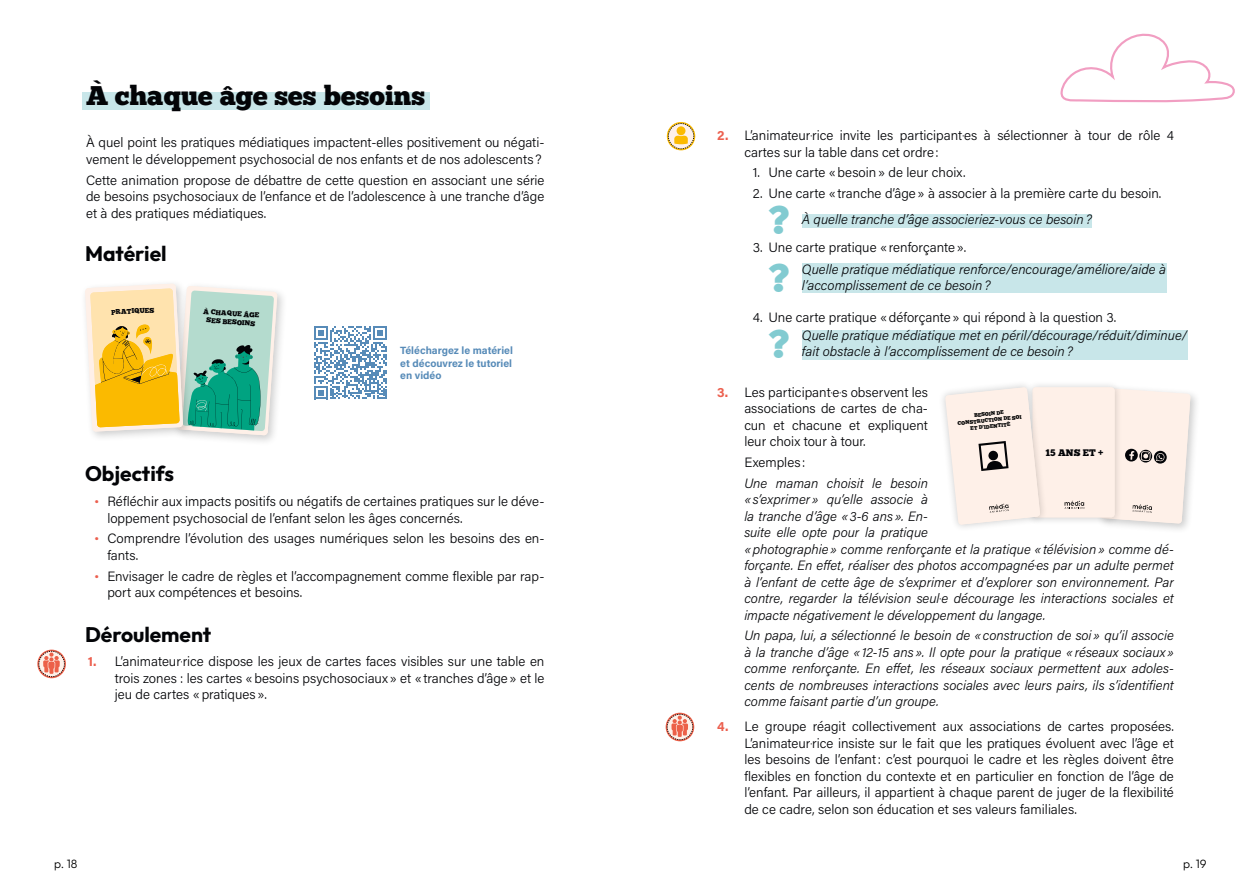
<style>
.page{position:relative;width:1259px;height:893px;background:#fff}
.page>*{position:absolute;margin:0;border:0;box-sizing:border-box;transform-origin:0 0}
.Text{font:39.9px "Chunk Five";color:#82cbd1}
.Titre_1{font:27px "Chunk Five";color:#030407}
.Sous-titre_1{font:700 21px "Outfit";color:#030407}
.Text-2{font:300 13.5px/16.5px "Acumin Pro";color:#030407}
.Number{font:italic 300 13.5px/16.5px "Acumin Pro";color:#030407}
.Questions_surlignage_1{font:italic 300 13.5px "Acumin Pro";color:#030407}
.Number-2{font:300 13.5px "Acumin Pro";color:#030407}
.t1{font:300 12px "Outfit";color:#000}
.TDM1{font:700 10.5px/12.6px "Acumin Pro";color:#578bb8;text-align:justify}
.t2{font:9.45px "Chunk Five";color:#030407}
.t3{font:7.05px/8.4px "Chunk Five";color:#030407;text-align:center}
.t4{font:5.25px/6.3px "Chunk Five";color:#000;text-align:center}
.s1{font-family:"Chunk Five";font-weight:400;color:#ec604f}
.s2{font-weight:700;color:#ec604f}
.s3{font-style:normal}
</style>
<div class="page">
<div style="left:82px;top:93px;width:347px;height:17px;background:#c8e6e9"></div>
<div style="left:172px;top:281px;width:116px;height:165px;background:#000;opacity:.2"></div>
<div style="left:80px;top:279px;width:114px;height:164px;background:#fff"></div>
<svg style="left:85px;top:284px;width:192px;height:151px;background:#c2cd95"></svg>
<svg style="left:314px;top:326px;width:73px;height:73px"></svg>
<svg style="left:37px;top:650px;width:29px;height:28px"></svg>
<svg style="left:39px;top:651px;width:26px;height:26px"></svg>
<svg style="left:667px;top:122px;width:28px;height:28px"></svg>
<svg style="left:668px;top:123px;width:26px;height:26px"></svg>
<svg style="left:665px;top:713px;width:29px;height:28px"></svg>
<svg style="left:667px;top:714px;width:26px;height:26px"></svg>
<svg style="left:1060px;top:33px;width:175px;height:70px"></svg>
<div style="left:802px;top:330px;width:385px;height:30px;background:#c8e6e9"></div>
<div style="left:802px;top:264px;width:364px;height:29px;background:#c8e6e9"></div>
<div style="left:802px;top:214px;width:289px;height:14px;background:#c8e6e9"></div>
<div style="left:1095px;top:384px;width:105px;height:149px;background:#000;opacity:.2"></div>
<div style="left:1025px;top:380px;width:97px;height:145px;background:#000;opacity:.2"></div>
<div style="left:938px;top:380px;width:109px;height:152px;background:#fff"></div>
<svg style="left:945px;top:387px;width:245px;height:138px;background:#f6e9e2"></svg>
<p class="Titre_1" style="left:86px;top:79px;width:340px">À chaque âge ses besoins</p>
<p class="Text-2" style="left:86px;top:134px;width:460px">À quel point les pratiques médiatiques impactent-elles positivement ou négati&shy;vement le développement psychosocial de nos enfants et de nos adolescents ?</p>
<p class="Text-2" style="left:86px;top:171px;width:460px;text-align:justify">Cette animation propose de débattre de cette question en associant une série de besoins psychosociaux de l’enfance et de l’adolescence à une tranche d’âge et à des pratiques médiatiques.</p>
<p class="Sous-titre_1" style="left:85px;top:239px;width:83px">Matériel</p>
<p class="t3" style="left:111px;top:308px;width:44px;rotate:-3deg">PRATIQUES</p>
<p class="t3" style="left:204px;top:307px;width:57px;rotate:4deg">À CHAQUE ÂGE<br>SES BESOINS</p>
<p class="Sous-titre_1" style="left:85px;top:459px;width:91px">Objectifs</p>
<p class="TDM1" style="left:400px;top:344px;width:114px">Téléchargez le matériel et découvrez le tutoriel en vidéo</p>
<p class="Text-2" style="left:107px;top:493px;width:438px;text-indent:-13px"><span class="s1">•</span> Réfléchir aux impacts positifs ou négatifs de certaines pratiques sur le déve&shy;loppement psychosocial de l’enfant selon les âges concernés.</p>
<p class="Text-2" style="left:107px;top:530px;width:438px;text-indent:-13px"><span class="s1">•</span> Comprendre l’évolution des usages numériques selon les besoins des en&shy;fants.</p>
<p class="Text-2" style="left:107px;top:567px;width:438px;text-indent:-13px"><span class="s1">•</span> Envisager le cadre de règles et l’accompagnement comme flexible par rap&shy;port aux compétences et besoins.</p>
<p class="Sous-titre_1" style="left:85px;top:621px;width:128px">Déroulement</p>
<p class="Text-2" style="left:115px;top:653px;width:431px;text-align:justify;text-indent:-27px"><span class="s2">1.</span> L’animateur.rice dispose les jeux de cartes faces visibles sur une table en trois zones : les cartes «besoins psychosociaux» et «tranches d’âge» et le jeu de cartes «pratiques».</p>
<p class="Text-2" style="left:744px;top:126px;width:431px;text-indent:-27px"><span class="s2">2.</span> L’animateur.rice invite les participant.es à sélectionner à tour de rôle 4 cartes sur la table dans cet ordre:</p>
<p class="Text-2" style="left:753px;top:164px;width:214px">1. Une carte «besoin» de leur choix.</p>
<p class="Text-2" style="left:753px;top:185px;width:410px">2. Une carte «tranche d’âge» à associer à la première carte du besoin.</p>
<p class="Text" style="left:769px;top:195px;width:22px">?</p>
<p class="Questions_surlignage_1" style="left:802px;top:210px;width:291px">À quelle tranche d’âge associeriez-vous ce besoin?</p>
<p class="Text-2" style="left:753px;top:238px;width:215px">3. Une carte pratique «renforçante».</p>
<p class="Text" style="left:769px;top:253px;width:22px">?</p>
<p class="Questions_surlignage_1" style="left:802px;top:259px;width:366px">Quelle pratique médiatique renforce/encourage/améliore/aide à</p>
<p class="Questions_surlignage_1" style="left:802px;top:276px;width:190px">l’accomplissement de ce besoin?</p>
<p class="Text-2" style="left:753px;top:309px;width:365px">4. Une carte pratique «déforçante» qui répond à la question 3.</p>
<p class="Text" style="left:769px;top:319px;width:22px">?</p>
<p class="Questions_surlignage_1" style="left:802px;top:326px;width:387px">Quelle pratique médiatique met en péril/décourage/réduit/diminue/</p>
<p class="Questions_surlignage_1" style="left:802px;top:342px;width:272px">fait obstacle à l’accomplissement de ce besoin?</p>
<p class="Text-2" style="left:744px;top:383px;width:185px;text-align:justify;text-indent:-27px"><span class="s2">3.</span> Les participant.e.s observent les associations de cartes de cha&shy;cun et chacune et expliquent leur choix tour à tour.</p>
<p class="Number-2" style="left:744px;top:453px;width:63px">Exemples :</p>
<p class="Number" style="left:744px;top:474px;width:431px">Une maman choisit le besoin<br>«s’exprimer» qu’elle associe à<br>la tranche d’âge «3-6 ans». En-<br>suite elle opte pour la pratique<br>«photographie» comme renforçante et la pratique « télévision» comme dé&shy;forçante. En effet, réaliser des photos accompagné.es par un adulte permet à l’enfant de cette âge de s’exprimer et d’explorer son environnement. Par contre, regarder la télévision seul<span class="s3">.</span>e décourage les interactions sociales et impacte négativement le développement du langage.</p>
<p class="Number" style="left:744px;top:627px;width:431px;text-align:justify">Un papa, lui, a sélectionné le besoin de «construction de soi» qu’il associe à la tranche d’âge «12-15 ans». Il opte pour la pratique «réseaux sociaux» comme renforçante. En effet, les réseaux sociaux permettent aux adoles&shy;cents de nombreuses interactions sociales avec leurs pairs, ils s’identifient comme faisant partie d’un groupe.</p>
<p class="Text-2" style="left:744px;top:718px;width:431px;text-align:justify;text-indent:-27px"><span class="s2">4.</span> Le groupe réagit collectivement aux associations de cartes proposées.<br>L’animateur.rice insiste sur le fait que les pratiques évoluent avec l’âge et les besoins de l’enfant: c’est pourquoi le cadre et les règles doivent être flexibles en fonction du contexte et en particulier en fonction de l’âge de l’enfant. Par ailleurs, il appartient à chaque parent de juger de la flexibilité de ce cadre, selon son éducation et ses valeurs familiales.</p>
<p class="t4" style="left:957px;top:414px;width:66px;rotate:-6deg">BESOIN DE<br>CONSTRUCTION DE SOI<br>ET D’IDENTITÉ</p>
<p class="t2" style="left:1045px;top:447px;width:59px">15 ANS ET +</p>
<p class="t1" style="left:54px;top:857px;width:25px">p. 18</p>
<p class="t1" style="left:1183px;top:857px;width:25px">p. 19</p>
</div>
